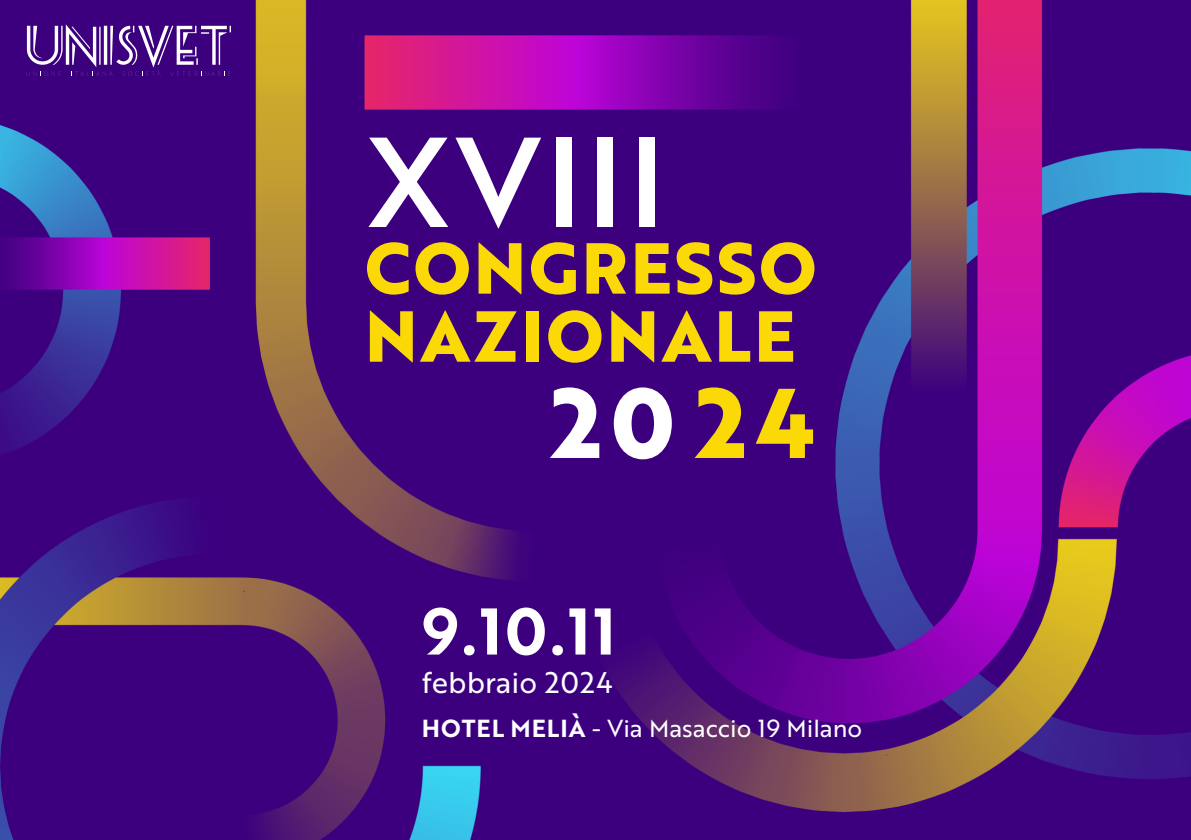
<style>
.page{position:relative;width:1191px;height:840px;background:#fff}
.page>*{position:absolute;margin:0;border:0;box-sizing:border-box;transform-origin:0 0}
.t1{font:124px "Brother 1816 Medium";letter-spacing:.04em;color:#fff}
.t2{font:700 96px "Brother 1816 Extra";color:#fff}
.t3{font:700 70px "Brother 1816 Extra";letter-spacing:.04em;color:#fad906}
.t4{font:64px "Brother 1816 Bold";color:#fff}
.t5{font:29px "Brother 1816 Regular";color:#fff}
.t6{font:24px "Brother 1816 Regular";color:#fff}
.s1{color:#fad906}
.s2{font-family:"Brother 1816 Bold"}
</style>
<div class="page">
<img style="left:0;top:0;width:1191px;height:839px">
<svg style="left:27px;top:24px;width:204px;height:52px"></svg>
<p class="t1" style="left:365px;top:89px;width:302px">XVIII</p>
<p class="t3" style="left:365px;top:214px;width:453px">CONGRESSO</p>
<p class="t3" style="left:365px;top:282px;width:432px">NAZIONALE</p>
<p class="t2" style="left:550px;top:349px;width:268px">20 <span class="s1">24</span></p>
<p class="t4" style="left:422px;top:582px;width:196px">9.10.11</p>
<p class="t5" style="left:422px;top:660px;width:192px">febbraio 2024</p>
<p class="t6" style="left:422px;top:710px;width:442px"><span class="s2">HOTEL MELIÀ</span> - Via Masaccio 19 Milano</p>
</div>
